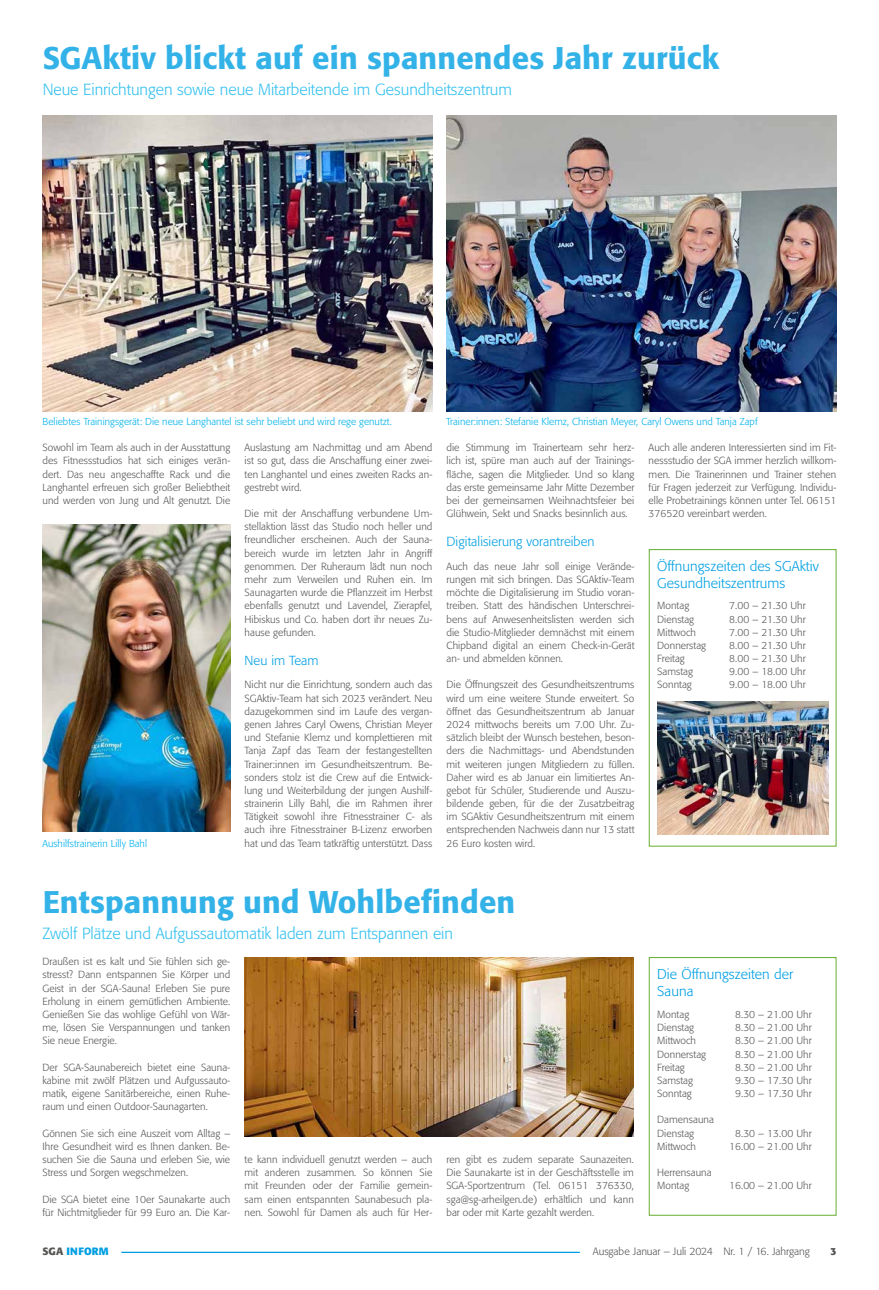
<style>
.page{position:relative;width:879px;height:1290px;background:#fff}
.page>*{position:absolute;margin:0;border:0;box-sizing:border-box;transform-origin:0 0}
.t1{font:500 31px "Formata";letter-spacing:.005em;color:#009fe3}
.t2{font:300 16px "Formata";color:#00b1eb}
.t3{font:300 14px/16.8px "Formata";letter-spacing:.005em;color:#009fe3}
.t4{font:300 13px "Formata";letter-spacing:.005em;color:#009fe3}
.t5{font:300 10.5px "Formata";letter-spacing:-.005em;color:#575756}
.t6{font:700 10.5px "Formata";letter-spacing:.02em;color:#009fe3}
.t7{font:700 10.3px "Formata";color:#575756}
.t8{font:300 10.2px/13.2px "Formata";letter-spacing:.005em;color:#575756;text-align:justify}
.t9{font:300 10px "Formata";letter-spacing:.005em;color:#00b1eb}
.s1{color:#fff}
.s2{color:#575756}
</style>
<div class="page">
<img style="left:43px;top:524px;width:187px;height:307px">
<img style="left:446px;top:116px;width:390px;height:296px">
<img style="left:244px;top:957px;width:390px;height:179px">
<div style="left:649px;top:957px;width:187px;height:259px;border:1px solid #67ad2f"></div>
<div style="left:649px;top:549px;width:187px;height:297px;border:1px solid #67ad2f"></div>
<img style="left:43px;top:116px;width:389px;height:296px">
<img style="left:657px;top:702px;width:171px;height:132px">
<hr style="left:121px;top:1251px;width:459px;height:2px;background:#009fe3">
<h1 class="t1" style="left:43px;top:39px;width:678px">SGAktiv blickt auf ein spannendes Jahr zurück</h1>
<h2 class="t2" style="left:43px;top:80px;width:471px">Neue Einrichtungen sowie neue Mitarbeitende im Gesundheitszentrum</h2>
<p class="t9" style="left:43px;top:415px;width:351px">Beliebtes Trainingsgerät: Die neue Langhantel ist sehr beliebt und wird rege genutzt.</p>
<p class="t9" style="left:446px;top:415px;width:313px">Trainer:innen: Stefanie Klemz, Christian Meyer, Caryl Owens und Tanja Zapf</p>
<p class="t8" style="left:244px;top:441px;width:189px">Auslastung am Nachmittag und am Abend ist so gut, dass die Anschaffung einer zwei&shy;ten Langhantel und eines zweiten Racks an&shy;gestrebt wird.</p>
<p class="t8" style="left:244px;top:507px;width:189px">Die mit der Anschaffung verbundene Um&shy;stellaktion lässt das Studio noch heller und freundlicher erscheinen. Auch der Sauna&shy;bereich wurde im letzten Jahr in Angriff genommen. Der Ruheraum lädt nun noch mehr zum Verweilen und Ruhen ein. Im Saunagarten wurde die Pflanzzeit im Herbst ebenfalls genutzt und Lavendel, Zierapfel, Hibiskus und Co. haben dort ihr neues Zu&shy;hause gefunden.</p>
<p class="t4" style="left:244px;top:652px;width:76px">Neu im Team</p>
<p class="t8" style="left:244px;top:678px;width:189px">Nicht nur die Einrichtung, sondern auch das SGAktiv-Team hat sich 2023 verändert. Neu dazugekommen sind im Laufe des vergan&shy;genen Jahres Caryl Owens, Christian Meyer und Stefanie Klemz und komplettieren mit Tanja Zapf das Team der festangestellten Trainer:innen im Gesundheitszentrum. Be&shy;sonders stolz ist die Crew auf die Entwick&shy;lung und Weiterbildung der jungen Aushilf&shy;strainerin Lilly Bahl, die im Rahmen ihrer Tätigkeit sowohl ihre Fitnesstrainer C- als auch ihre Fitnesstrainer B-Lizenz erworben hat und das Team tatkräftig unterstützt. Dass</p>
<p class="t8" style="left:43px;top:441px;width:189px">Sowohl im Team als auch in der Ausstattung des Fitnessstudios hat sich einiges verän&shy;dert. Das neu angeschaffte Rack und die Langhantel erfreuen sich großer Beliebtheit und werden von Jung und Alt genutzt. Die</p>
<p class="t8" style="left:446px;top:441px;width:189px">die Stimmung im Trainerteam sehr herz&shy;lich ist, spüre man auch auf der Trainings&shy;fläche, sagen die Mitglieder. Und so klang das erste gemeinsame Jahr Mitte Dezember bei der gemeinsamen Weihnachtsfeier bei Glühwein, Sekt und Snacks besinnlich aus.</p>
<p class="t4" style="left:446px;top:534px;width:150px">Digitalisierung vorantreiben</p>
<p class="t8" style="left:446px;top:560px;width:189px">Auch das neue Jahr soll einige Verände&shy;rungen mit sich bringen. Das SGAktiv-Team möchte die Digitalisierung im Studio voran&shy;treiben. Statt des händischen Unterschrei&shy;bens auf Anwesenheitslisten werden sich die Studio-Mitglieder demnächst mit einem Chipband digital an einem Check-in-Gerät an- und abmelden können.</p>
<p class="t8" style="left:446px;top:678px;width:189px">Die Öffnungszeit des Gesundheitszentrums wird um eine weitere Stunde erweitert. So öffnet das Gesundheitszentrum ab Januar 2024 mittwochs bereits um 7.00 Uhr. Zu&shy;sätzlich bleibt der Wunsch bestehen, beson&shy;ders die Nachmittags- und Abendstunden mit weiteren jungen Mitgliedern zu füllen.<br>Daher wird es ab Januar ein limitiertes An&shy;gebot für Schüler, Studierende und Auszu&shy;bildende geben, für die der Zusatzbeitrag im SGAktiv Gesundheitszentrum mit einem entsprechenden Nachweis dann nur 13 statt</p>
<p class="t9" style="left:42px;top:837px;width:106px">Aushilfstrainerin Lilly Bahl</p>
<p class="t8" style="left:446px;top:836px;width:90px">26 Euro kosten wird.</p>
<p class="t8" style="left:648px;top:441px;width:189px">Auch alle anderen Interessierten sind im Fit&shy;nessstudio der SGA immer herzlich willkom&shy;men. Die Trainerinnen und Trainer stehen für Fragen jederzeit zur Verfügung. Individu&shy;elle Probetrainings können unter Tel. 06151<br>376520 vereinbart werden.</p>
<h3 class="t3" style="left:657px;top:557px;width:163px">Öffnungszeiten des SGAktiv<br>Gesundheitszentrums</h3>
<p class="t8" style="left:657px;top:599px;width:33px">Montag</p>
<p class="t8" style="left:729px;top:599px;width:78px">7.00 – 21.30 Uhr</p>
<p class="t8" style="left:657px;top:612px;width:38px">Dienstag</p>
<p class="t8" style="left:729px;top:612px;width:78px">8.00 – 21.30 Uhr</p>
<p class="t8" style="left:657px;top:626px;width:40px">Mittwoch</p>
<p class="t8" style="left:729px;top:626px;width:78px">7.00 – 21.30 Uhr</p>
<p class="t8" style="left:657px;top:639px;width:50px">Donnerstag</p>
<p class="t8" style="left:729px;top:639px;width:78px">8.00 – 21.30 Uhr</p>
<p class="t8" style="left:657px;top:652px;width:29px">Freitag</p>
<p class="t8" style="left:729px;top:652px;width:78px">8.00 – 21.30 Uhr</p>
<p class="t8" style="left:657px;top:665px;width:37px">Samstag</p>
<p class="t8" style="left:729px;top:665px;width:78px">9.00 – 18.00 Uhr</p>
<p class="t8" style="left:657px;top:678px;width:36px">Sonntag</p>
<p class="t8" style="left:729px;top:678px;width:78px">9.00 – 18.00 Uhr</p>
<h1 class="t1" style="left:42px;top:882px;width:474px">Entspannung und Wohlbefinden</h1>
<h2 class="t2" style="left:42px;top:924px;width:412px">Zwölf Plätze und Aufgussautomatik laden zum Entspannen ein</h2>
<p class="t8" style="left:42px;top:955px;width:189px">Draußen ist es kalt und Sie fühlen sich ge&shy;stresst? Dann entspannen Sie Körper und Geist in der SGA-Sauna! Erleben Sie pure Erholung in einem gemütlichen Ambiente.<br>Genießen Sie das wohlige Gefühl von Wär&shy;me, lösen Sie Verspannungen und tanken Sie neue Energie.</p>
<p class="t8" style="left:42px;top:1060px;width:189px">Der SGA-Saunabereich bietet eine Sauna&shy;kabine mit zwölf Plätzen und Aufgussauto&shy;matik, eigene Sanitärbereiche, einen Ruhe&shy;raum und einen Outdoor-Saunagarten.</p>
<p class="t8" style="left:42px;top:1126px;width:189px">Gönnen Sie sich eine Auszeit vom Alltag – Ihre Gesundheit wird es Ihnen danken. Be&shy;suchen Sie die Sauna und erleben Sie, wie Stress und Sorgen wegschmelzen.</p>
<p class="t8" style="left:42px;top:1192px;width:189px">Die SGA bietet eine 10er Saunakarte auch für Nichtmitglieder für 99 Euro an. Die Kar-</p>
<p class="t8" style="left:244px;top:1153px;width:189px">te kann individuell genutzt werden – auch mit anderen zusammen. So können Sie mit Freunden oder der Familie gemein&shy;sam einen entspannten Saunabesuch pla&shy;nen. Sowohl für Damen als auch für Her-</p>
<p class="t8" style="left:446px;top:1153px;width:189px">ren gibt es zudem separate Saunazeiten.<br>Die Saunakarte ist in der Geschäftsstelle im SGA-Sportzentrum (Tel. 06151 376330, sga@sg-arheilgen.de) erhältlich und kann bar oder mit Karte gezahlt werden.</p>
<h3 class="t3" style="left:657px;top:966px;width:137px">Die Öffnungszeiten der<br>Sauna</h3>
<p class="t8" style="left:657px;top:1008px;width:33px">Montag</p>
<p class="t8" style="left:729px;top:1008px;width:84px"><span class="s1">1</span>8.30 – 21.00 Uhr</p>
<p class="t8" style="left:657px;top:1021px;width:38px">Dienstag</p>
<p class="t8" style="left:729px;top:1021px;width:84px"><span class="s1">1</span>8.30 – 21.00 Uhr</p>
<p class="t8" style="left:657px;top:1034px;width:40px">Mittwoch</p>
<p class="t8" style="left:729px;top:1034px;width:84px"><span class="s1">1</span>8.30 – 21.00 Uhr</p>
<p class="t8" style="left:657px;top:1047px;width:50px">Donnerstag</p>
<p class="t8" style="left:729px;top:1047px;width:84px"><span class="s1">1</span>8.30 – 21.00 Uhr</p>
<p class="t8" style="left:657px;top:1060px;width:29px">Freitag</p>
<p class="t8" style="left:729px;top:1060px;width:84px"><span class="s1">1</span>8.30 – 21.00 Uhr</p>
<p class="t8" style="left:657px;top:1074px;width:37px">Samstag</p>
<p class="t8" style="left:729px;top:1074px;width:84px"><span class="s1">1</span>9.30 – 17.30 Uhr</p>
<p class="t8" style="left:657px;top:1087px;width:36px">Sonntag</p>
<p class="t8" style="left:729px;top:1087px;width:84px"><span class="s1">1</span>9.30 – 17.30 Uhr</p>
<p class="t8" style="left:657px;top:1113px;width:58px">Damensauna<br>Dienstag</p>
<p class="t8" style="left:729px;top:1126px;width:84px"><span class="s1">1</span>8.30 – 13.00 Uhr</p>
<p class="t8" style="left:657px;top:1140px;width:40px">Mittwoch</p>
<p class="t8" style="left:729px;top:1140px;width:84px">16.00 – 21.00 Uhr</p>
<p class="t8" style="left:657px;top:1166px;width:56px">Herrensauna<br>Montag</p>
<p class="t8" style="left:729px;top:1179px;width:84px">16.00 – 21.00 Uhr</p>
<p class="t6" style="left:43px;top:1245px;width:68px"><span class="s2">SGA</span> INFORM</p>
<p class="t5" style="left:593px;top:1245px;width:219px">Ausgabe Januar – Juli 2024 Nr. 1 / 16. Jahrgang</p>
<p class="t7" style="left:830px;top:1245px;width:7px">3</p>
</div>
